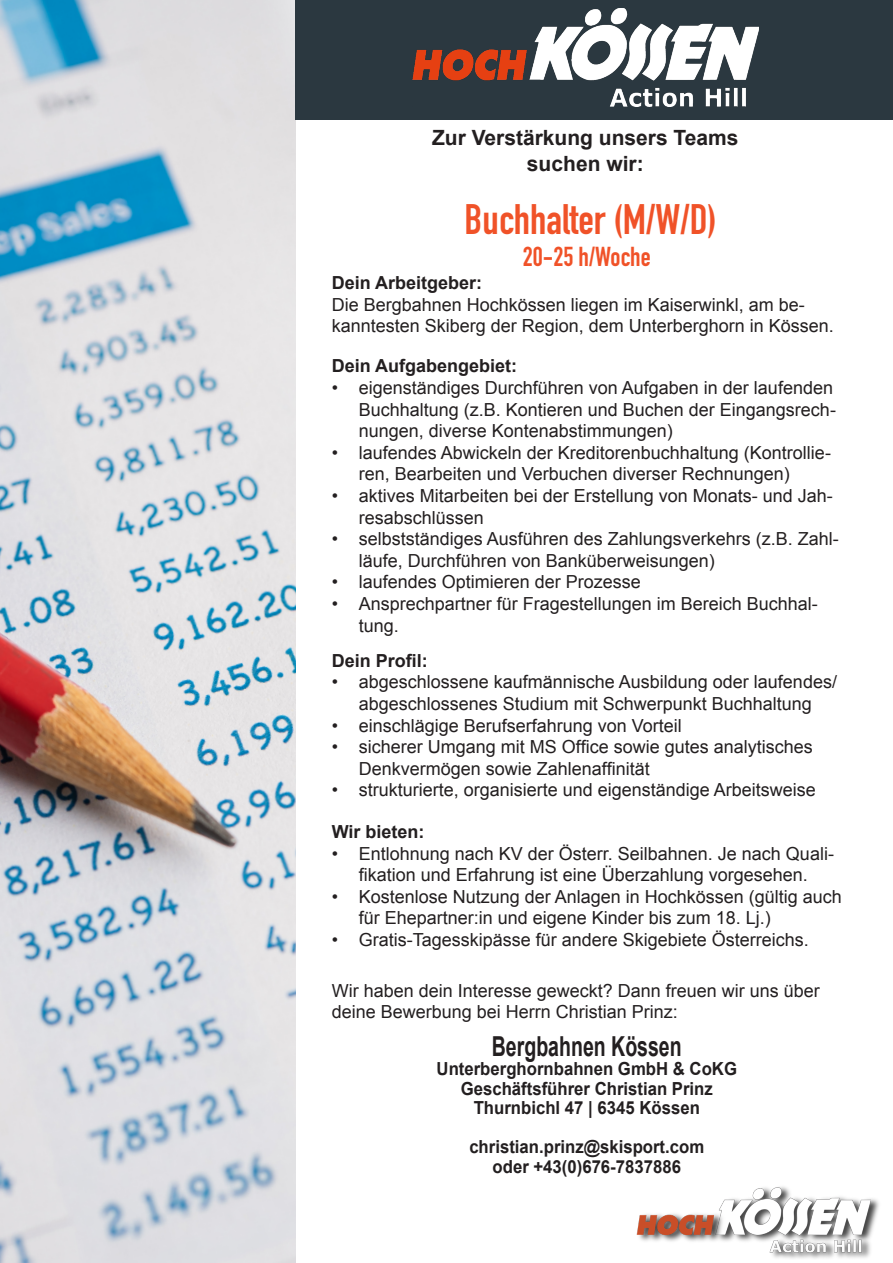
<style>
.page{position:relative;width:893px;height:1263px;background:#fff}
.page>*{position:absolute;margin:0;border:0;box-sizing:border-box;transform-origin:0 0}
.t1{font:700 42px "DIN Condensed";color:#f05228}
.t2{font:700 27.45px "Arial";color:#231f20;scale:.71 1}
.t3{font:700 27px "DIN Condensed";color:#f05228}
.t4{font:700 21px "Arial";color:#231f20}
.t5{font:18px/21.6px "Arial";color:#231f20}
.t6{font:700 18px/19.5px "Arial";color:#231f20;text-align:center;scale:.93 1}
.t7{font:700 18px "Arial";color:#231f20}
.s1{font-weight:700}
</style>
<div class="page">
<img style="left:0;top:0;width:296px;height:1263px">
<div style="left:296px;top:0;width:597px;height:120px;background:#2b3840"></div>
<img style="left:636px;top:1186px;width:243px;height:73px">
<img style="left:413px;top:8px;width:346px;height:98px">
<p class="t4" style="left:432px;top:124px;width:308px">Zur Verstärkung unsers Teams</p>
<p class="t4" style="left:527px;top:149px;width:118px">suchen wir:</p>
<p class="t1" style="left:465px;top:191px;width:254px">Buchhalter (M/W/D)</p>
<p class="t3" style="left:523px;top:239px;width:129px">20-25 h/Woche</p>
<p class="t5" style="left:332px;top:272px;width:504px"><span class="s1">Dein Arbeitgeber:<br></span>Die Bergbahnen Hochkössen liegen im Kaiserwinkl, am be&shy;kanntesten Skiberg der Region, dem Unterberghorn in Kössen.</p>
<p class="t7" style="left:332px;top:354px;width:187px">Dein Aufgabengebiet:</p>
<p class="t5" style="left:359px;top:377px;width:479px;text-indent:-27px">• eigenständiges Durchführen von Aufgaben in der laufenden<br>Buchhaltung (z.B. Kontieren und Buchen der Eingangsrech&shy;nungen, diverse Kontenabstimmungen)</p>
<p class="t5" style="left:359px;top:442px;width:474px;text-indent:-27px">• laufendes Abwickeln der Kreditorenbuchhaltung (Kontrollie&shy;ren, Bearbeiten und Verbuchen diverser Rechnungen)</p>
<p class="t5" style="left:359px;top:485px;width:476px;text-indent:-27px">• aktives Mitarbeiten bei der Erstellung von Monats- und Jah&shy;resabschlüssen</p>
<p class="t5" style="left:359px;top:528px;width:482px;text-indent:-27px">• selbstständiges Ausführen des Zahlungsverkehrs (z.B. Zahl&shy;läufe, Durchführen von Banküberweisungen)</p>
<p class="t5" style="left:332px;top:571px;width:311px">• laufendes Optimieren der Prozesse</p>
<p class="t5" style="left:359px;top:593px;width:461px;text-indent:-27px">• Ansprechpartner für Fragestellungen im Bereich Buchhal&shy;tung.</p>
<p class="t7" style="left:332px;top:649px;width:98px">Dein Profil:</p>
<p class="t5" style="left:332px;top:671px;width:507px;text-align:center">• abgeschlossene kaufmännische Ausbildung oder laufendes/ abgeschlossenes Studium mit Schwerpunkt Buchhaltung</p>
<p class="t5" style="left:332px;top:715px;width:352px">• einschlägige Berufserfahrung von Vorteil</p>
<p class="t5" style="left:359px;top:736px;width:456px;text-indent:-27px">• sicherer Umgang mit MS Office sowie gutes analytisches<br>Denkvermögen sowie Zahlenaffinität</p>
<p class="t5" style="left:332px;top:779px;width:486px">• strukturierte, organisierte und eigenständige Arbeitsweise</p>
<p class="t7" style="left:332px;top:820px;width:94px">Wir bieten:</p>
<p class="t5" style="left:332px;top:843px;width:504px;text-align:center">• Entlohnung nach KV der Österr. Seilbahnen. Je nach Quali&shy;fikation und Erfahrung ist eine Überzahlung vorgesehen.</p>
<p class="t5" style="left:359px;top:886px;width:485px;text-indent:-27px">• Kostenlose Nutzung der Anlagen in Hochkössen (gültig auch für Ehepartner:in und eigene Kinder bis zum 18. Lj.)</p>
<p class="t5" style="left:332px;top:929px;width:479px">• Gratis-Tagesskipässe für andere Skigebiete Österreichs.</p>
<p class="t5" style="left:332px;top:980px;width:490px">Wir haben dein Interesse geweckt? Dann freuen wir uns über deine Bewerbung bei Herrn Christian Prinz:</p>
<p class="t2" style="left:492px;top:1028px;width:269px">Bergbahnen Kössen</p>
<p class="t6" style="left:437px;top:1060px;width:325px">Unterberghornbahnen GmbH &amp; CoKG<br>Geschäftsführer Christian Prinz<br>Thurnbichl 47 | 6345 Kössen</p>
<p class="t6" style="left:469px;top:1138px;width:254px">christian.prinz@skisport.com oder +43(0)676-7837886</p>
</div>
